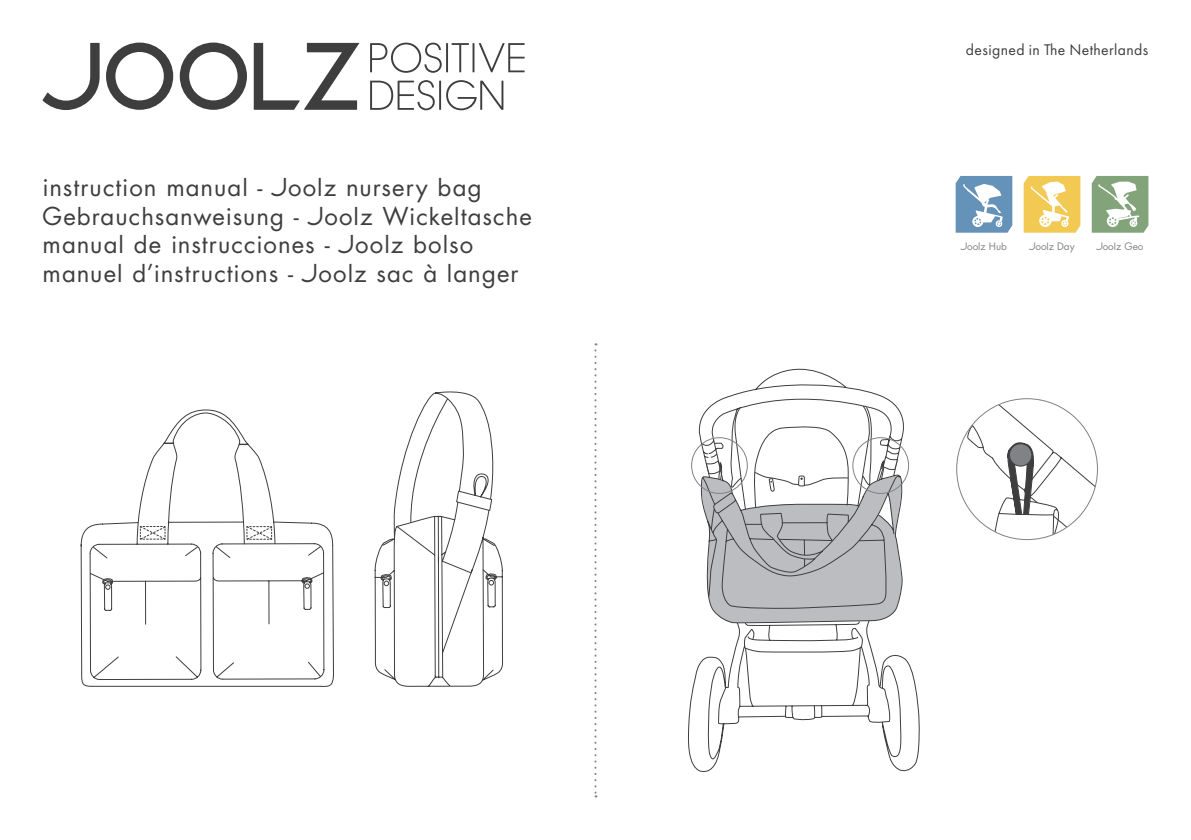
<style>
.page{position:relative;width:1191px;height:840px;background:#fff}
.page>*{position:absolute;margin:0;border:0;box-sizing:border-box;transform-origin:0 0}
.t1{font:24px/28.8px "Futura JOOLZ Std";letter-spacing:.045em;color:#3e3e3f}
.t2{font:16px "Futura PT";letter-spacing:.025em;color:#3e3e3f}
.t3{font:10px "Futura JOOLZ Std";color:#808285}
</style>
<div class="page">
<svg style="left:956px;top:398px;width:141px;height:141px"></svg>
<svg style="left:42px;top:43px;width:317px;height:67px"></svg>
<svg style="left:370px;top:43px;width:72px;height:30px"></svg>
<hr style="left:446px;top:43px;width:2px;height:29px;background:#3e3e3f">
<svg style="left:451px;top:43px;width:18px;height:29px"></svg>
<hr style="left:472px;top:43px;width:2px;height:29px;background:#3e3e3f">
<svg style="left:479px;top:43px;width:45px;height:29px"></svg>
<svg style="left:370px;top:80px;width:65px;height:30px"></svg>
<hr style="left:439px;top:81px;width:2px;height:29px;background:#3e3e3f">
<svg style="left:446px;top:80px;width:57px;height:30px"></svg>
<svg style="left:1023px;top:176px;width:57px;height:56px"></svg>
<svg style="left:1091px;top:176px;width:57px;height:56px"></svg>
<svg style="left:955px;top:176px;width:57px;height:56px"></svg>
<svg style="left:80px;top:409px;width:253px;height:278px"></svg>
<svg style="left:89px;top:525px;width:235px;height:161px"></svg>
<svg style="left:374px;top:391px;width:129px;height:296px"></svg>
<svg style="left:688px;top:368px;width:232px;height:404px"></svg>
<svg style="left:594px;top:343px;width:2px;height:454px"></svg>
<svg style="left:701px;top:425px;width:201px;height:198px"></svg>
<div style="left:691px;top:437px;width:57px;height:56px;border:1px solid #808285;border-radius:50%"></div>
<div style="left:852px;top:437px;width:57px;height:56px;border:1px solid #808285;border-radius:50%"></div>
<p class="t1" style="left:43px;top:173px;width:491px">instruction manual - Joolz nursery bag Gebrauchsanweisung - Joolz Wickeltasche manual de instrucciones - Joolz bolso manuel d’instructions - Joolz sac à langer</p>
<p class="t2" style="left:966px;top:40px;width:184px">designed in The Netherlands</p>
<p class="t3" style="left:961px;top:239px;width:47px">Joolz Hub</p>
<p class="t3" style="left:1029px;top:239px;width:47px">Joolz Day</p>
<p class="t3" style="left:1096px;top:239px;width:48px">Joolz Geo</p>
</div>
